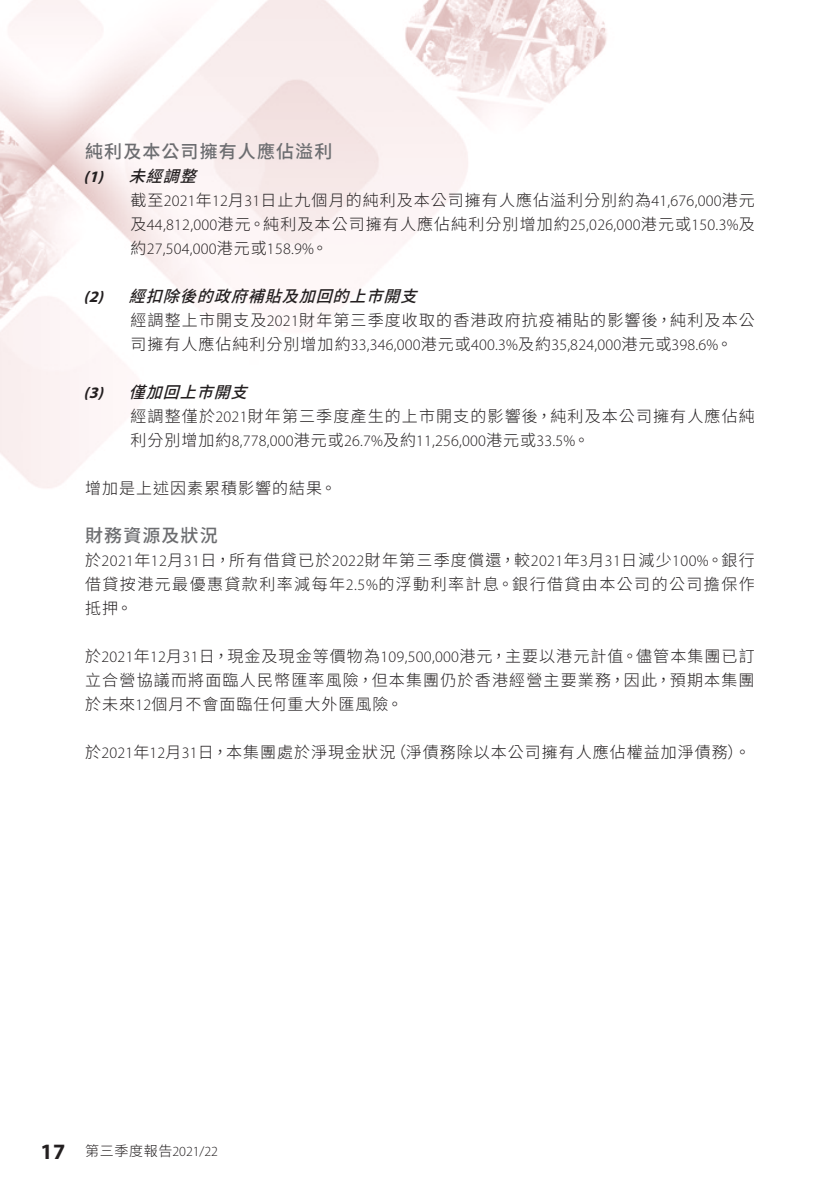
<style>
.page{position:relative;width:840px;height:1191px;background:#fff}
.page>*{position:absolute;margin:0;border:0;box-sizing:border-box;transform-origin:0 0}
.t1{font:500 18px "Source Han Sans TC";letter-spacing:.06em;color:#6c6d70}
.t2{font:300 16px/24px "Source Han Sans TC";letter-spacing:.07em;color:#231f20}
.t3{font:300 16px "Myriad Pro";letter-spacing:.01em;color:#231f20}
.t4{font:300 14px "Myriad Pro";letter-spacing:-.005em;color:#231f20}
.s1{font-family:"Myriad Pro";font-weight:700;font-style:italic}
.s2{font-weight:500;font-style:italic}
.s3{font-family:"Myriad Pro"}
.s4{font-family:"Source Han Sans TC"}
.s5{font-weight:700;font-size:22px}
</style>
<div class="page">
<img style="left:0;top:0;width:607px;height:488px">
<p class="t1" style="left:85px;top:141px;width:248px">純利及本公司擁有人應佔溢利</p>
<p class="t2" style="left:130px;top:164px;width:625px;text-indent:-47px"><span class="s1">(1 )</span> <span class="s2">未經調整<br></span>截至<span class="s3">2021</span>年<span class="s3">12</span>月<span class="s3">31</span>日止九個月的純利及本公司擁有人應佔溢利分別約為<span class="s3">41,676,000</span>港元及<span class="s3">44,812,000</span>港元。純利及本公司擁有人應佔純利分別增加約<span class="s3">25,026,000</span>港元或<span class="s3">150.3%</span>及</p>
<p class="t3" style="left:130px;top:239px;width:199px"><span class="s4">約</span>27,504,000<span class="s4">港元或</span>158.9%<span class="s4">。</span></p>
<p class="t2" style="left:130px;top:284px;width:625px;text-indent:-47px"><span class="s1">(2)</span> <span class="s2">經扣除後的政府補貼及加回的上市開支<br></span>經調整上市開支及<span class="s3">2021</span>財年第三季度收取的香港政府抗疫補貼的影響後，純利及本公</p>
<p class="t3" style="left:130px;top:335px;width:603px"><span class="s4">司擁有人應佔純利分別增加約</span>33,346,000<span class="s4">港元或</span>400.3%<span class="s4">及約</span>35,824,000<span class="s4">港元或</span>398.6%<span class="s4">。</span></p>
<p class="t2" style="left:130px;top:380px;width:625px;text-indent:-47px"><span class="s1">(3)</span> <span class="s2">僅加回上市開支<br></span>經調整僅於<span class="s3">2021</span>財年第三季度產生的上市開支的影響後，純利及本公司擁有人應佔純</p>
<p class="t3" style="left:130px;top:431px;width:460px"><span class="s4">利分別增加約</span>8,778,000<span class="s4">港元或</span>26.7%<span class="s4">及約</span>11,256,000<span class="s4">港元或</span>33.5%<span class="s4">。</span></p>
<p class="t2" style="left:85px;top:476px;width:253px">增加是上述因素累積影響的結果。</p>
<p class="t1" style="left:85px;top:525px;width:134px">財務資源及狀況</p>
<p class="t2" style="left:85px;top:548px;width:670px;text-align:justify">於<span class="s3">2021</span>年<span class="s3">12</span>月<span class="s3">31</span>日，所有借貸已於<span class="s3">2022</span>財年第三季度償還，較<span class="s3">2021</span>年<span class="s3">3</span>月<span class="s3">31</span>日減少<span class="s3">100%</span>。銀行借貸按港元最優惠貸款利率減每年<span class="s3">2.5%</span>的浮動利率計息。銀行借貸由本公司的公司擔保作抵押。</p>
<p class="t2" style="left:85px;top:644px;width:670px;text-align:justify">於<span class="s3">2021</span>年<span class="s3">12</span>月<span class="s3">31</span>日，現金及現金等價物為<span class="s3">109,500,000</span>港元，主要以港元計值。儘管本集團已訂立合營協議而將面臨人民幣匯率風險，但本集團仍於香港經營主要業務，因此，預期本集團於未來<span class="s3">12</span>個月不會面臨任何重大外匯風險。</p>
<p class="t2" style="left:85px;top:740px;width:666px">於<span class="s3">2021</span>年<span class="s3">12</span>月<span class="s3">31</span>日，本集團處於淨現金狀況（淨債務除以本公司擁有人應佔權益加淨債務）。</p>
<p class="t4" style="left:40px;top:1143px;width:179px"><span class="s5">17</span> <span class="s4">第三季度報告</span>2021/22</p>
</div>
